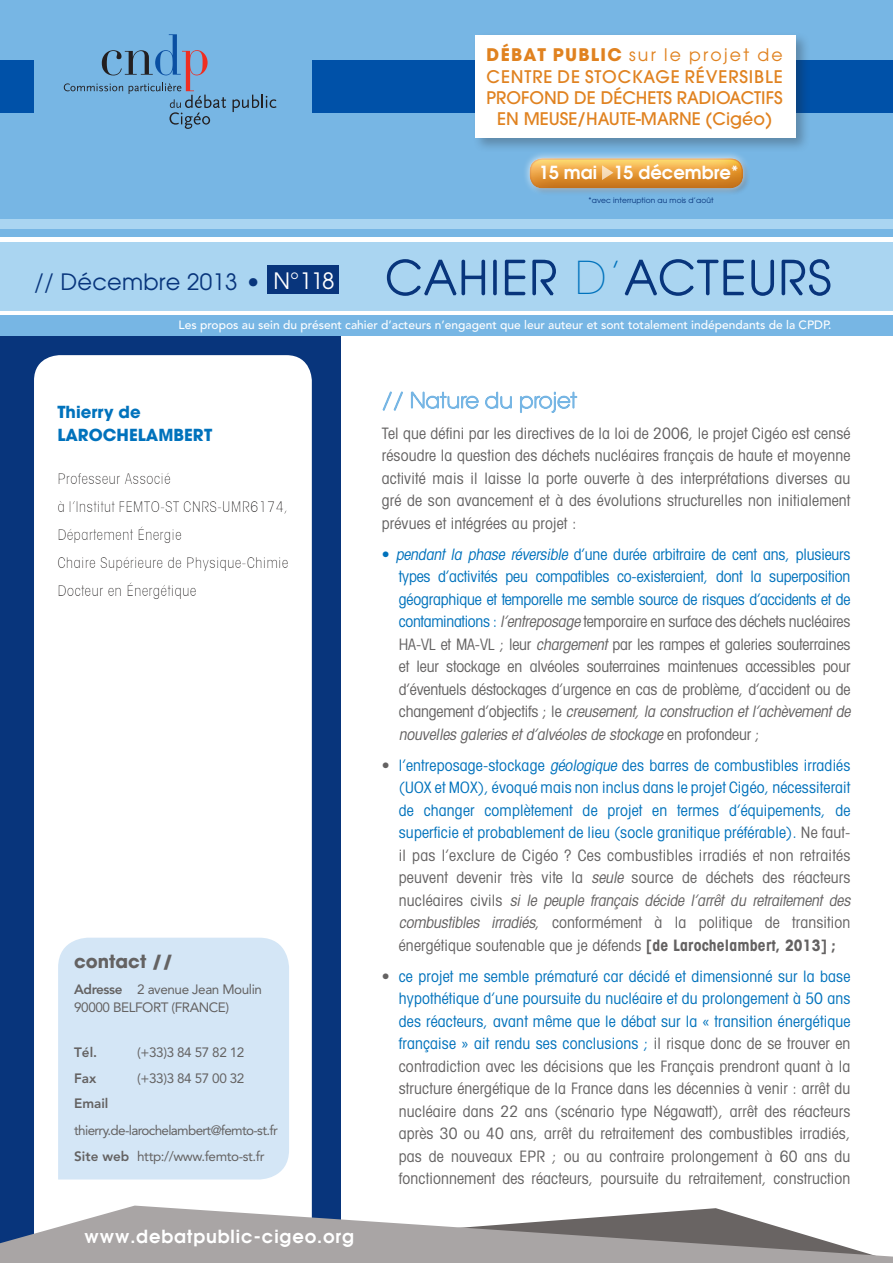
<style>
.page{position:relative;width:893px;height:1263px;background:#fff}
.page>*{position:absolute;margin:0;border:0;box-sizing:border-box;transform-origin:0 0}
.t1{font:22.5px "Avant Garde";letter-spacing:.01em;color:#08357c}
.t2{font:600 18px "Avant Garde";letter-spacing:.05em;color:#fff}
.t3{font:600 18px "Avant Garde";color:#fff}
.t4{font:700 18px "Avant Garde";color:#646262}
.t5{font:500 17.25px/21.3px "Avant Garde";color:#e08220;text-align:center}
.t6{font:17.25px "Avant Garde";letter-spacing:.13em;color:#e08220}
.t7{font:700 16.5px/22.5px "Avant Garde";color:#0072bc}
.t8{font:condensed 15.75px/22.5px "Avant Garde";letter-spacing:-.01em;color:#646262;text-align:justify}
.t9{font:condensed 15.75px/22.5px "Avant Garde";letter-spacing:.01em;color:#0072bc}
.t10{font:condensed 15px/28px "Avant Garde";letter-spacing:.01em;color:#646262}
.t11{font:13.5px/18px "Avenir";letter-spacing:-.03em;color:#646262}
.t12{font:13.5px "Avenir";letter-spacing:-.05em;color:#646262}
.t13{font:800 13.5px "Avenir";color:#646262}
.t14{font:500 12px "Avenir";color:#fff}
.t15{font:7.5px "Avant Garde";letter-spacing:.01em;color:#08357c}
.s1{font-weight:700}
.s2{color:#fff}
.s3{font-weight:800}
.s4{color:#0072bc}
.s5{font-style:italic;color:#0072bc}
.s6{font-style:italic}
.s7{color:#646262}
.s8{font-style:italic;color:#646262}
.s9{font-weight:700;color:#646262}
</style>
<div class="page">
<div style="left:0;top:315px;width:893px;height:948px;background:#08357c"></div>
<div style="left:342px;top:267px;width:551px;height:994px;background:#fff"></div>
<div style="left:0;top:0;width:893px;height:219px;background:#77b6e4"></div>
<div style="left:34px;top:355px;width:278px;height:908px;background:#fff;border-radius:26px"></div>
<div style="left:0;top:315px;width:893px;height:20px;background:#77b6e4"></div>
<div style="left:0;top:235px;width:893px;height:76px;background:#aad5f1"></div>
<hr style="left:0;top:237px;width:893px;height:4px;background:#fff">
<div style="left:0;top:226px;width:893px;height:11px;background:#77b6e4"></div>
<div style="left:0;top:219px;width:893px;height:10px;background:#aad5f1"></div>
<div style="left:312px;top:60px;width:581px;height:53px;background:#0051a8"></div>
<div style="left:0;top:60px;width:34px;height:53px;background:#0051a8"></div>
<svg style="left:386px;top:259px;width:100px;height:37px"></svg>
<div style="left:493px;top:260px;width:4px;height:35px;border:2px solid #08357c"></div>
<svg style="left:504px;top:259px;width:52px;height:37px"></svg>
<svg style="left:624px;top:259px;width:207px;height:37px"></svg>
<svg style="left:382px;top:391px;width:21px;height:20px"></svg>
<svg style="left:410px;top:391px;width:102px;height:18px"></svg>
<svg style="left:520px;top:391px;width:58px;height:22px"></svg>
<svg style="left:233px;top:95px;width:44px;height:17px"></svg>
<svg style="left:64px;top:34px;width:162px;height:95px"></svg>
<svg style="left:0;top:1205px;width:893px;height:58px;fill:#a9a5a5"></svg>
<div style="left:473px;top:32px;width:338px;height:121px;background:#231f20;opacity:.3"></div>
<div style="left:476px;top:35px;width:320px;height:103px;background:#fff"></div>
<div style="left:522px;top:150px;width:228px;height:46px;background:#fff;opacity:.75"></div>
<div style="left:528px;top:156px;width:216px;height:33px;background:#7e8083;opacity:.33"></div>
<svg style="left:602px;top:165px;width:11px;height:15px"></svg>
<div style="left:58px;top:938px;width:231px;height:241px;background:#d4e6f6"></div>
<div style="left:268px;top:265px;width:71px;height:29px;background:#08357c"></div>
<p class="t6" style="left:487px;top:44px;width:298px"><span class="s1">DÉBAT PUBLIC</span> sur le projet de</p>
<p class="t5" style="left:487px;top:66px;width:298px">CENTRE DE STOCKAGE RÉVERSIBLE<br>PROFOND DE DÉCHETS RADIOACTIFS<br>EN MEUSE/HAUTE-MARNE (Cigéo)</p>
<p class="t3" style="left:539px;top:161px;width:201px">15 mai 15 décembre*</p>
<p class="t1" style="left:34px;top:268px;width:302px">// Décembre 2013 • <span class="s2">N°118</span></p>
<p class="t15" style="left:589px;top:195px;width:127px">*avec interruption au mois d’août</p>
<p class="t14" style="left:179px;top:318px;width:654px">Les propos au sein du présent cahier d’acteurs n’engagent que leur auteur et sont totalement indépendants de la CPDP.</p>
<p class="t7" style="left:57px;top:401px;width:156px">Thierry de<br>LAROCHELAMBERT</p>
<p class="t10" style="left:57px;top:464px;width:232px">Professeur Associé<br>à l’Institut FEMTO-ST CNRS-UMR6174,<br>Département Énergie<br>Chaire Supérieure de Physique-Chimie<br>Docteur en Énergétique</p>
<p class="t4" style="left:74px;top:949px;width:101px">contact //</p>
<p class="t11" style="left:74px;top:981px;width:189px"><span class="s3">Adresse</span> 2 avenue Jean Moulin<br>90000 BELFORT (FRANCE)</p>
<p class="t13" style="left:74px;top:1044px;width:25px">Tél.</p>
<p class="t11" style="left:137px;top:1043px;width:109px">(+33)3 84 57 82 12</p>
<p class="t13" style="left:74px;top:1070px;width:24px">Fax</p>
<p class="t11" style="left:137px;top:1070px;width:109px">(+33)3 84 57 00 32</p>
<p class="t13" style="left:74px;top:1095px;width:36px">Email</p>
<p class="t12" style="left:74px;top:1122px;width:205px">thierry.de-larochelambert@femto-st.fr</p>
<p class="t11" style="left:74px;top:1148px;width:192px"><span class="s3">Site web</span> http://www.femto-st.fr</p>
<p class="t2" style="left:84px;top:1224px;width:271px">www.debatpublic-cigeo.org</p>
<p class="t8" style="left:382px;top:422px;width:470px">Tel que défini par les directives de la loi de 2006, le projet Cigéo est censé résoudre la question des déchets nucléaires français de haute et moyenne activité mais il laisse la porte ouverte à des interprétations diverses au gré de son avancement et à des évolutions structurelles non initialement prévues et intégrées au projet :</p>
<p class="t8" style="left:399px;top:543px;width:456px;text-align:left;text-indent:-17px"><span class="s4">•</span> <span class="s5">pendant la phase réversible</span> <span class="s4">d’une durée arbitraire de cent ans, plusieurs types d’activités peu compatibles co-existeraient, dont la superposition géographique et temporelle me semble source de risques d’accidents et de contaminations :</span> <span class="s6">l’entreposage</span> temporaire en surface des déchets nucléaires HA-VL et MA-VL ; leur <span class="s6">chargement</span> par les rampes et galeries souterraines et leur stockage en alvéoles souterraines maintenues accessibles pour d’éventuels déstockages d’urgence en cas de problème, d’accident ou de c h a n g e m e n t d ’ o bj e c t i fs ; l e <span class="s6">creusement, la construction et l’achèvement de nouvelles galeries etd’alvéoles de stockage</span> e n p r o fo n d e u r ;</p>
<p class="t9" style="left:399px;top:754px;width:456px;text-indent:-17px"><span class="s7">•</span> l’entreposage-stockage <span class="s6">géologique</span> des barres de combustibles irradiés (UOX et MOX), évoqué mais non inclus dans le projet Cigéo, nécessiterait de changer complètement de projet en termes d’équipements, de superficie et probablement de lieu (socle granitique préférable). <span class="s7">Ne faut&shy;il pas l’exclure de Cigéo ? Ces combustibles irradiés et non retraités peuvent devenir très vite la</span> <span class="s8">seule</span> <span class="s7">source de déchets des réacteurs n u c l é a i r e s c i v i l s</span> <span class="s8">si le peuple français décide l’arrêt du retraitement des combustibles irradiés</span><span class="s7">, conformément à la politique de transition énergétique soutenable que je défends</span> <span class="s9">[de Larochelambert, 2013] ;</span></p>
<p class="t8" style="left:399px;top:965px;width:453px;text-indent:-17px">• <span class="s4">ce projet me semble prématuré car décidé et dimensionné sur la base hypothétique d’une poursuite du nucléaire et du prolongement à 50 ans des réacteurs, avant même que le débat sur la « transition énergétique française » ait rendu ses conclusions ;</span> il risque donc de se trouver en contradiction avec les décisions que les Français prendront quant à la structure énergétique de la France dans les décennies à venir : arrêt du nucléaire dans 22 ans (scénario type Négawatt), arrêt des réacteurs après 30 ou 40 ans, arrêt du retraitement des combustibles irradiés, pas de nouveaux EPR ; ou au contraire prolongement à 60 ans du fonctionnement des réacteurs, poursuite du retraitement, construction</p>
</div>
